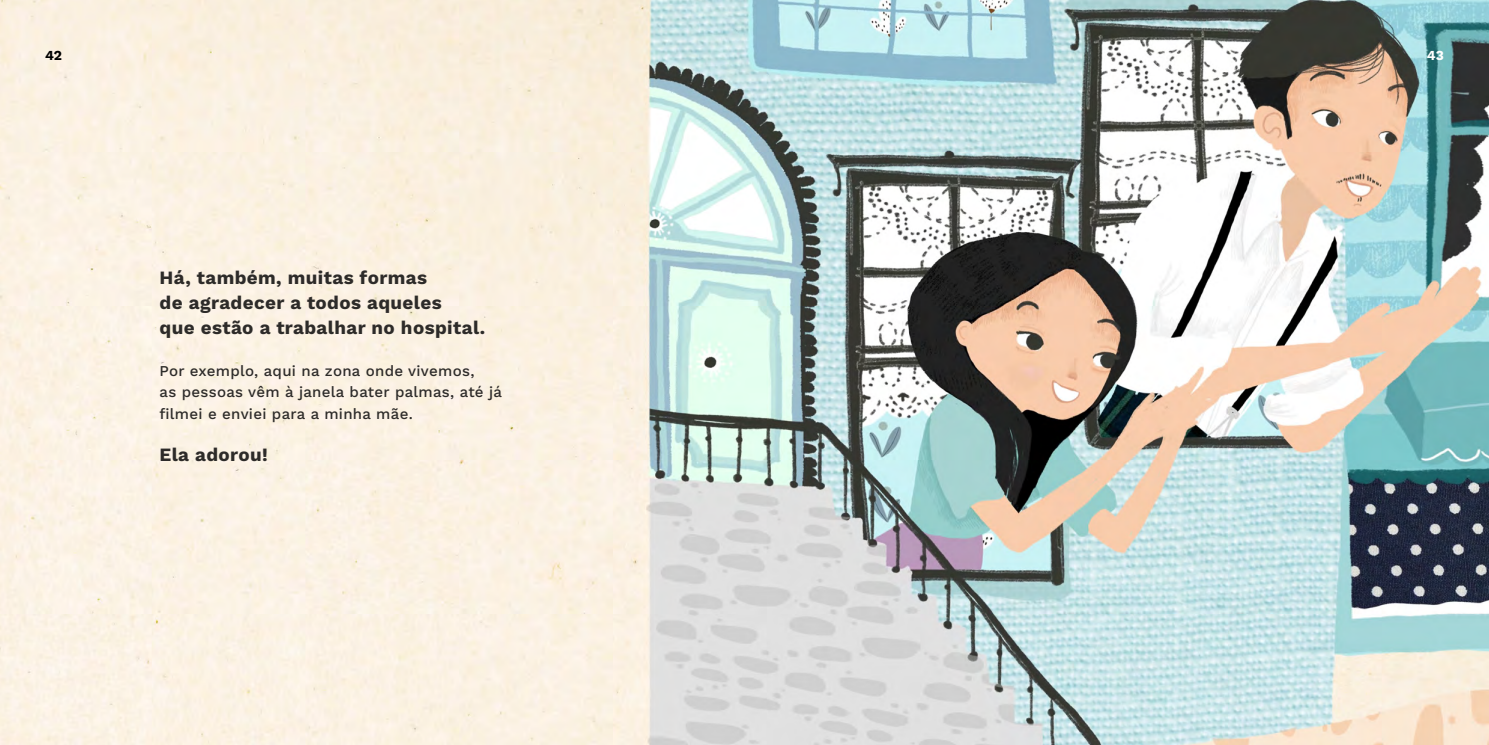
<style>
.page{position:relative;width:1489px;height:745px;background:#fff}
.page>*{position:absolute;margin:0;border:0;box-sizing:border-box;transform-origin:0 0}
.t1{font:700 18.75px/25px "Work Sans";letter-spacing:.02em;color:#2d2b29}
.t2{font:500 15px/21.2px "Work Sans";letter-spacing:.02em;color:#2d2b29}
.t3{font:700 13.75px "Work Sans";color:#000}
.t4{font:700 13.75px "Work Sans";color:#fff}
</style>
<div class="page">
<img style="left:0;top:0;width:1488px;height:744px">
<p class="t3" style="left:45px;top:47px;width:18px">42</p>
<p class="t4" style="left:1426px;top:47px;width:19px">43</p>
<p class="t1" style="left:159px;top:265px;width:327px">Há, também, muitas formas<br>de agradecer a todos aqueles<br>que estão a trabalhar no hospital.</p>
<p class="t2" style="left:159px;top:361px;width:344px">Por exemplo, aqui na zona onde vivemos,<br>as pessoas vêm à janela bater palmas, até já filmei e enviei para a minha mãe.</p>
<p class="t1" style="left:159px;top:443px;width:110px">Ela adorou!</p>
</div>
